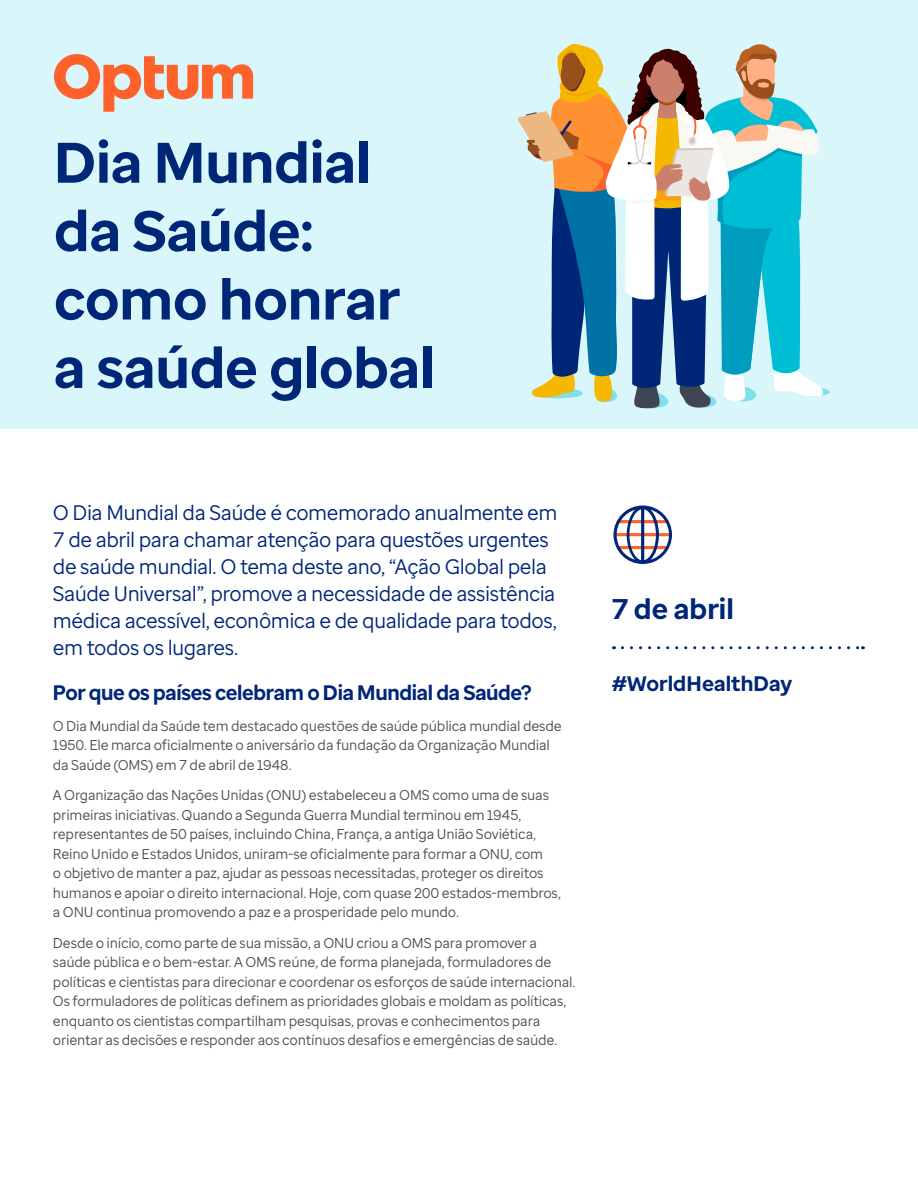
<style>
.page{position:relative;width:918px;height:1188px;background:#fff}
.page>*{position:absolute;margin:0;border:0;box-sizing:border-box;transform-origin:0 0}
.t1{font:700 57px/68.4px "Enterprise Sans";letter-spacing:-.005em;color:#002677}
.t2{font:700 28.5px "Enterprise Sans";color:#002677}
.t3{font:21px/27px "Enterprise Sans";letter-spacing:-.025em;color:#002677}
.t4{font:700 21px "Enterprise Sans";letter-spacing:-.015em;color:#002677}
.t5{font:700 21px "Enterprise Sans";letter-spacing:.005em;color:#002677}
.t6{font:14.25px/19.5px "Enterprise Sans";letter-spacing:-.015em;color:#4b4d4f}
</style>
<div class="page">
<div style="left:0;top:0;width:918px;height:429px;background:#d9f6fa"></div>
<svg style="left:622px;top:646px;width:241px;height:3px"></svg>
<svg style="left:614px;top:506px;width:58px;height:58px"></svg>
<svg style="left:517px;top:44px;width:312px;height:365px"></svg>
<svg style="left:54px;top:54px;width:199px;height:58px"></svg>
<h1 class="t1" style="left:54px;top:129px;width:383px">Dia Mundial da Saúde: como honrar a saúde global</h1>
<p class="t3" style="left:53px;top:499px;width:506px">O Dia Mundial da Saúde é comemorado anualmente em 7 de abril para chamar atenção para questões urgentes de saúde mundial. O tema deste ano, “Ação Global pela Saúde Universal”, promove a necessidade de assistência médica acessível, econômica e de qualidade para todos, em todos os lugares.</p>
<h3 class="t4" style="left:53px;top:679px;width:480px">Por que os países celebram o Dia Mundial da Saúde?</h3>
<p class="t6" style="left:53px;top:716px;width:510px">O Dia Mundial da Saúde tem destacado questões de saúde pública mundial desde<br>1950. Ele marca oficialmente o aniversário da fundação da Organização Mundial da Saúde (OMS) em 7 de abril de 1948.</p>
<p class="t6" style="left:53px;top:785px;width:510px">A Organização das Nações Unidas (ONU) estabeleceu a OMS como uma de suas primeiras iniciativas. Quando a Segunda Guerra Mundial terminou em 1945, representantes de 50 países, incluindo China, França, a antiga União Soviética, Reino Unido e Estados Unidos, uniram-se oficialmente para formar a ONU, com<br>o objetivo de manter a paz, ajudar as pessoas necessitadas, proteger os direitos humanos e apoiar o direito internacional. Hoje, com quase 200 estados-membros, a ONU continua promovendo a paz e a prosperidade pelo mundo.</p>
<p class="t6" style="left:53px;top:933px;width:524px">Desde o início, como parte de sua missão, a ONU criou a OMS para promover a saúde pública e o bem-estar. A OMS reúne, de forma planejada, formuladores de políticas e cientistas para direcionar e coordenar os esforços de saúde internacional.<br>Os formuladores de políticas definem as prioridades globais e moldam as políticas, enquanto os cientistas compartilham pesquisas, provas e conhecimentos para orientar as decisões e responder aos contínuos desafios e emergências de saúde.</p>
<h2 class="t2" style="left:612px;top:591px;width:123px">7 de abril</h2>
<h3 class="t5" style="left:612px;top:670px;width:182px">#WorldHealthDay</h3>
</div>
